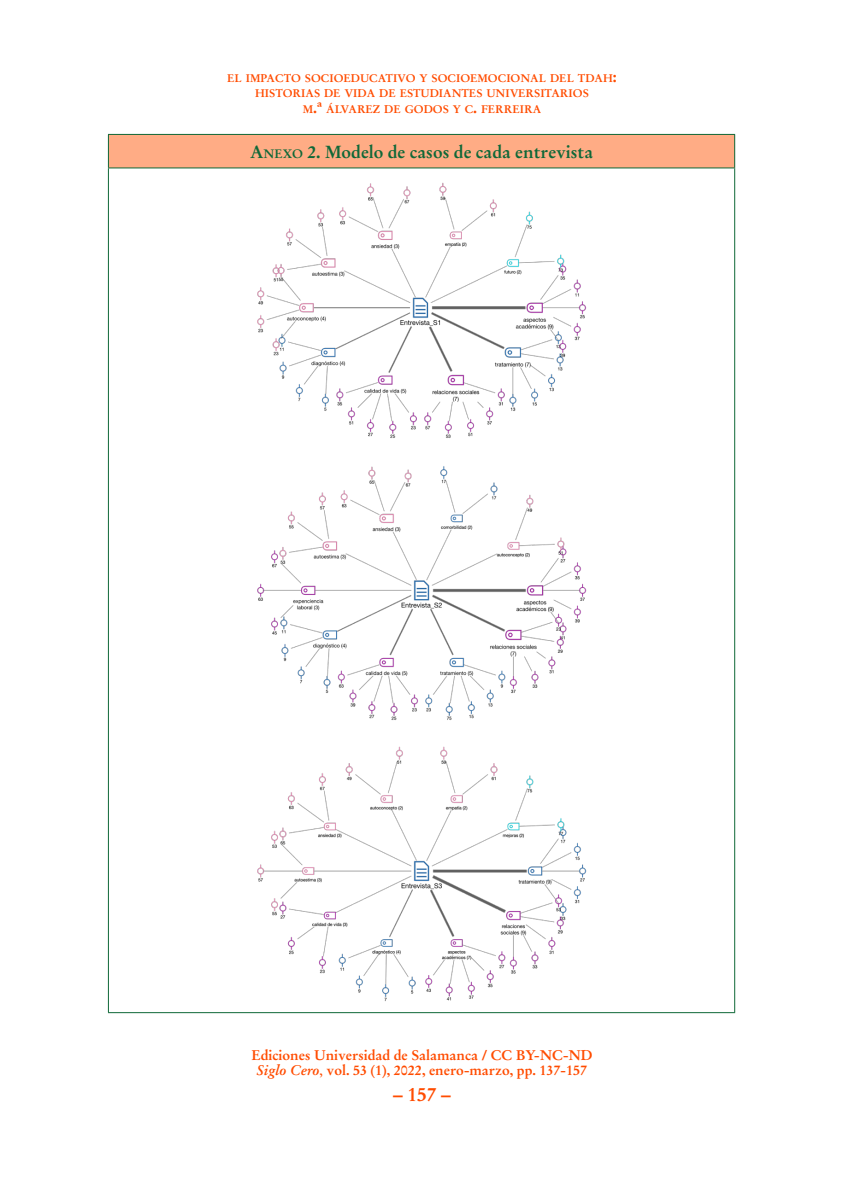
<style>
.page{position:relative;width:844px;height:1191px;background:#fff}
.page>*{position:absolute;margin:0;border:0;box-sizing:border-box;transform-origin:0 0}
.t1{font:700 19.25px "Stempel Garamond";color:#ff4c00}
.TEX_de_párrafo_N_par{font:700 17.5px "Stempel Garamond";color:#0f6838}
.t2{font:700 14px/15.8px "Stempel Garamond";color:#ff4c00;text-align:center}
.t3{font:700 11.03px/15.8px "Stempel Garamond";color:#ff4c00;text-align:center}
.s1{font-size:15.75px}
.s2{font-style:inherit}
.s3{font-size:12.25px}
.s4{font-style:italic}
.s5{font-weight:400}
</style>
<div class="page">
<div style="left:108px;top:134px;width:626px;height:34px;background:#ffac85"></div>
<hr style="left:108px;top:134px;width:627px;height:1px;background:#0f6838">
<hr style="left:108px;top:135px;width:1px;height:32px;background:#0f6838">
<hr style="left:734px;top:135px;width:1px;height:32px;background:#0f6838">
<hr style="left:108px;top:167px;width:627px;height:1px;background:#0f6838">
<hr style="left:108px;top:168px;width:1px;height:844px;background:#0f6838">
<hr style="left:734px;top:168px;width:1px;height:844px;background:#0f6838">
<hr style="left:108px;top:1012px;width:627px;height:1px;background:#0f6838">
<img style="left:257px;top:182px;width:330px;height:256px">
<img style="left:257px;top:466px;width:330px;height:254px">
<img style="left:257px;top:746px;width:330px;height:255px">
<p class="t3" style="left:227px;top:70px;width:391px">EL IMPACTO SOCIOEDUCATIVO Y SOCIOEMOCIONAL DEL TDAH<span class="s1">:<br></span>HISTORIAS DE VIDA DE ESTUDIANTES UNIVERSITARIOS<br>M<span class="s1">.ª</span> ÁLVAREZ DE GODOS Y C<span class="s1">.</span> FERREIRA</p>
<p class="TEX_de_párrafo_N_par" style="left:250px;top:141px;width:344px"><span class="s2">A</span><span class="s3">NEXO</span> 2. Modelo de casos de cada entrevista</p>
<p class="t2" style="left:251px;top:1046px;width:342px">Ediciones Universidad de Salamanca / CC BY-NC-ND<br><span class="s4">Siglo Cero</span><span class="s5">,</span> vol. 53 (1), 2022, enero-marzo, pp. 137-157</p>
<h1 class="t1" style="left:393px;top:1082px;width:59px">– 157 –</h1>
</div>
